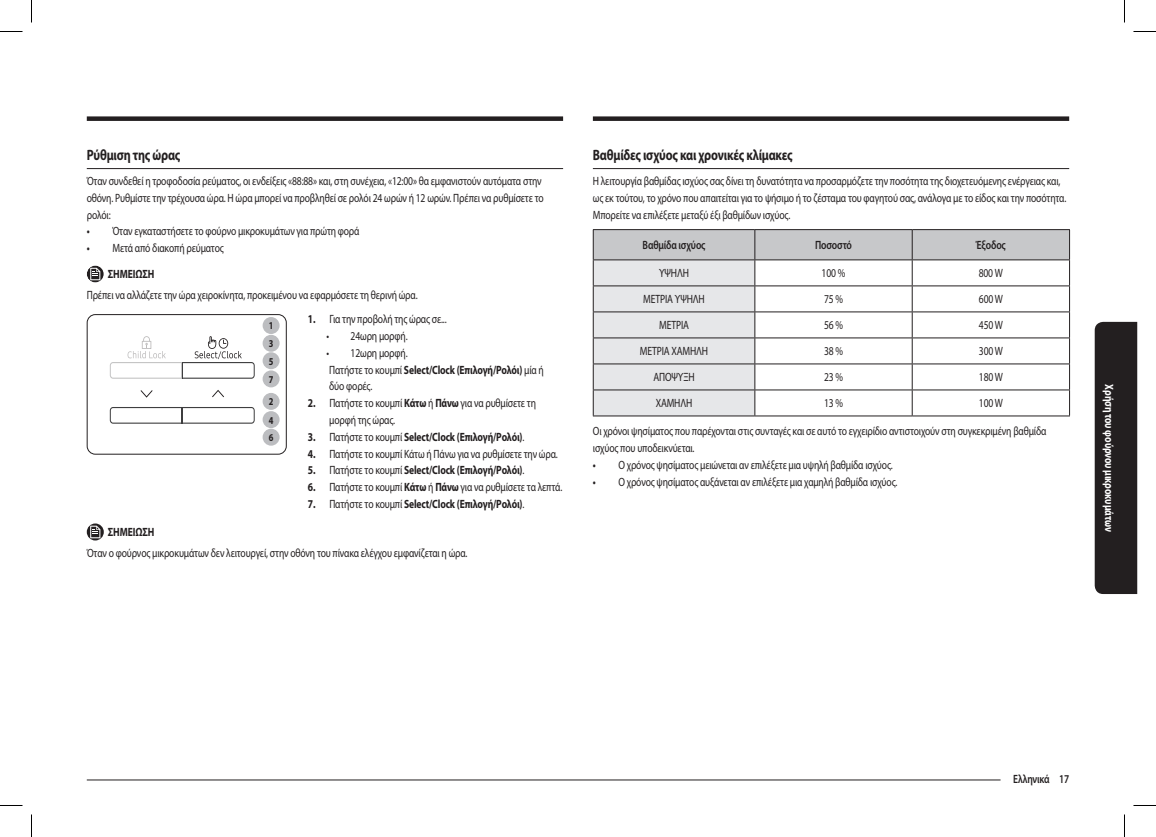
<style>
.page{position:relative;width:1156px;height:837px;background:#fff}
.page>*{position:absolute;margin:0;border:0;box-sizing:border-box;transform-origin:0 0}
.t1{font:700 15px "Myriad Pro";letter-spacing:-.015em;color:#231f20;scale:.8 1}
.P_Underlist{font:12px/16.8px "Myriad Pro";letter-spacing:-.015em;color:#231f20;scale:.8 1}
.Note{font:700 12px "Myriad Pro";letter-spacing:-.015em;color:#231f20;scale:.8 1}
.P_Center{font:12px "Myriad Pro";letter-spacing:-.015em;color:#231f20;scale:.8 1}
.P_Center-2{font:600 12px "Myriad Pro";letter-spacing:-.015em;color:#231f20;scale:.8 1}
.t2{font:700 12px "Myriad Pro";letter-spacing:-.015em;color:#fff;scale:.8 1}
.D_Description{font:700 12px "Myriad Pro";letter-spacing:-.015em;color:#231f20;scale:.8 1}
.P_Center-3{font:700 10.5px "Myriad Pro";color:#231f20;scale:.8 1}
.s1{font-weight:600}
.s2{font-weight:700}
.s3{font-weight:400}
</style>
<div class="page">
<hr style="left:87px;top:779px;width:935px;height:1px;background:#231f20">
<div style="left:1000px;top:770px;width:69px;height:15px;background:#fff"></div>
<div style="left:1094px;top:322px;width:43px;height:272px;background:#231f20"></div>
<div style="left:87px;top:116px;width:476px;height:5px;background:#231f20"></div>
<div style="left:593px;top:116px;width:476px;height:5px;background:#231f20"></div>
<hr style="left:87px;top:168px;width:476px;height:1px;background:#231f20">
<svg style="left:87px;top:265px;width:17px;height:17px"></svg>
<svg style="left:90px;top:268px;width:10px;height:12px"></svg>
<svg style="left:87px;top:316px;width:198px;height:138px"></svg>
<div style="left:87px;top:314px;width:200px;height:140px;border:1px solid #231f20;border-radius:8px"></div>
<div style="left:263px;top:352px;width:17px;height:17px;background:#bcbdc0;border-radius:50%"></div>
<div style="left:263px;top:317px;width:17px;height:17px;background:#bcbdc0;border-radius:50%"></div>
<div style="left:263px;top:335px;width:17px;height:17px;background:#bcbdc0;border-radius:50%"></div>
<div style="left:263px;top:411px;width:17px;height:17px;background:#bcbdc0;border-radius:50%"></div>
<div style="left:263px;top:393px;width:17px;height:17px;background:#bcbdc0;border-radius:50%"></div>
<svg style="left:87px;top:523px;width:17px;height:17px"></svg>
<svg style="left:90px;top:526px;width:10px;height:12px"></svg>
<hr style="left:593px;top:168px;width:476px;height:1px;background:#231f20">
<hr style="left:593px;top:229px;width:162px;height:1px;background:#231f20">
<hr style="left:755px;top:229px;width:157px;height:1px;background:#231f20">
<hr style="left:912px;top:229px;width:158px;height:1px;background:#231f20">
<svg style="left:593px;top:230px;width:477px;height:186px"></svg>
<hr style="left:593px;top:416px;width:162px;height:1px;background:#231f20">
<hr style="left:755px;top:416px;width:157px;height:1px;background:#231f20">
<hr style="left:912px;top:416px;width:158px;height:1px;background:#231f20">
<div style="left:103px;top:329px;width:79px;height:59px;background:#fff"></div>
<div style="left:263px;top:370px;width:17px;height:17px;background:#bcbdc0;border-radius:50%"></div>
<div style="left:263px;top:429px;width:17px;height:17px;background:#bcbdc0;border-radius:50%"></div>
<svg style="left:0;top:31px;width:22px;height:1px"></svg>
<svg style="left:1133px;top:31px;width:23px;height:1px"></svg>
<svg style="left:0;top:805px;width:22px;height:1px"></svg>
<svg style="left:1133px;top:805px;width:23px;height:1px"></svg>
<svg style="left:31px;top:0;width:1px;height:23px"></svg>
<svg style="left:31px;top:814px;width:1px;height:23px"></svg>
<svg style="left:1124px;top:0;width:1px;height:23px"></svg>
<svg style="left:1124px;top:814px;width:1px;height:23px"></svg>
<h2 class="t1" style="left:87px;top:145px;width:119px">Ρύθμιση της ώρας</h2>
<p class="P_Underlist" style="left:87px;top:172px;width:573px">Όταν συνδεθεί η τροφοδοσία ρεύματος, οι ενδείξεις «88:88» και, στη συνέχεια, «12:00» θα εμφανιστούν αυτόματα στην οθόνη. Ρυθμίστε την τρέχουσα ώρα. Η ώρα μπορεί να προβληθεί σε ρολόι 24 ωρών ή 12 ωρών. Πρέπει να ρυθμίσετε το ρολόι:</p>
<p class="P_Underlist" style="left:87px;top:223px;width:342px"><span class="s1">•</span> Όταν εγκαταστήσετε το φούρνο μικροκυμάτων για πρώτη φορά</p>
<p class="P_Underlist" style="left:87px;top:240px;width:173px"><span class="s1">•</span> Μετά από διακοπή ρεύματος</p>
<p class="D_Description" style="left:108px;top:266px;width:60px">ΣΗΜΕΙΩΣΗ</p>
<p class="P_Underlist" style="left:87px;top:287px;width:415px">Πρέπει να αλλάζετε την ώρα χειροκίνητα, προκειμένου να εφαρμόσετε τη θερινή ώρα.</p>
<p class="P_Center-3" style="left:269px;top:319px;width:7px">1</p>
<p class="P_Center-3" style="left:269px;top:337px;width:7px">3</p>
<p class="P_Center-3" style="left:269px;top:354px;width:7px">5</p>
<p class="P_Center-3" style="left:269px;top:372px;width:7px">7</p>
<p class="P_Center-3" style="left:269px;top:395px;width:7px">2</p>
<p class="P_Center-3" style="left:269px;top:413px;width:7px">4</p>
<p class="P_Center-3" style="left:269px;top:431px;width:7px">6</p>
<p class="P_Underlist" style="left:308px;top:311px;width:175px"><span class="s2">1.</span> Για την προβολή της ώρας σε...</p>
<p class="P_Underlist" style="left:327px;top:327px;width:103px">• 24ωρη μορφή.</p>
<p class="P_Underlist" style="left:327px;top:344px;width:103px">• 12ωρη μορφή.</p>
<p class="P_Underlist" style="left:329px;top:361px;width:270px">Πατήστε το κουμπί <span class="s2">Select/Clock (Επιλογή/Ρολόι)</span> μία ή δύο φορές.</p>
<p class="P_Underlist" style="left:329px;top:395px;width:260px;text-indent:-21px"><span class="s2">2.</span> Πατήστε το κουμπί <span class="s2">Κάτω</span> ή <span class="s2">Πάνω</span> για να ρυθμίσετε τη μορφή της ώρας.</p>
<p class="Note" style="left:308px;top:429px;width:272px">3. <span class="s3">Πατήστε το κουμπί</span> Select/Clock (Επιλογή/Ρολόι)<span class="s3">.</span></p>
<p class="P_Underlist" style="left:308px;top:445px;width:314px"><span class="s2">4.</span> Πατήστε το κουμπί Κάτω ή Πάνω για να ρυθμίσετε την ώρα.</p>
<p class="Note" style="left:308px;top:463px;width:272px">5. <span class="s3">Πατήστε το κουμπί</span> Select/Clock (Επιλογή/Ρολόι)<span class="s3">.</span></p>
<p class="P_Underlist" style="left:308px;top:479px;width:320px"><span class="s2">6.</span> Πατήστε το κουμπί <span class="s2">Κάτω</span> ή <span class="s2">Πάνω</span> για να ρυθμίσετε τα λεπτά.</p>
<p class="Note" style="left:308px;top:496px;width:272px">7. <span class="s3">Πατήστε το κουμπί</span> Select/Clock (Επιλογή/Ρολόι)<span class="s3">.</span></p>
<p class="Note" style="left:108px;top:524px;width:60px">ΣΗΜΕΙΩΣΗ</p>
<p class="P_Underlist" style="left:87px;top:545px;width:477px">Όταν ο φούρνος μικροκυμάτων δεν λειτουργεί, στην οθόνη του πίνακα ελέγχου εμφανίζεται η ώρα.</p>
<h2 class="t1" style="left:593px;top:145px;width:251px">Βαθμίδες ισχύος και χρονικές κλίμακες</h2>
<p class="P_Underlist" style="left:593px;top:172px;width:593px">Η λειτουργία βαθμίδας ισχύος σας δίνει τη δυνατότητα να προσαρμόζετε την ποσότητα της διοχετευόμενης ενέργειας και, ως εκ τούτου, το χρόνο που απαιτείται για το ψήσιμο ή το ζέσταμα του φαγητού σας, ανάλογα με το είδος και την ποσότητα.<br>Μπορείτε να επιλέξετε μεταξύ έξι βαθμίδων ισχύος.</p>
<p class="P_Center-2" style="left:642px;top:238px;width:80px">Βαθμίδα ισχύος</p>
<p class="P_Center-2" style="left:815px;top:238px;width:48px">Ποσοστό</p>
<p class="P_Center-2" style="left:976px;top:238px;width:39px">Έξοδος</p>
<p class="P_Center" style="left:659px;top:266px;width:39px">ΥΨΗΛΗ</p>
<p class="P_Center" style="left:821px;top:266px;width:31px">100 %</p>
<p class="P_Center" style="left:979px;top:266px;width:32px">800 W</p>
<p class="P_Center" style="left:643px;top:292px;width:79px">ΜΕΤΡΙΑ ΥΨΗΛΗ</p>
<p class="P_Center" style="left:824px;top:292px;width:25px">75 %</p>
<p class="P_Center" style="left:979px;top:292px;width:32px">600 W</p>
<p class="P_Center" style="left:659px;top:318px;width:39px">ΜΕΤΡΙΑ</p>
<p class="P_Center" style="left:824px;top:318px;width:25px">56 %</p>
<p class="P_Center" style="left:979px;top:318px;width:32px">450 W</p>
<p class="P_Center" style="left:640px;top:344px;width:87px">ΜΕΤΡΙΑ ΧΑΜΗΛΗ</p>
<p class="P_Center" style="left:824px;top:344px;width:25px">38 %</p>
<p class="P_Center" style="left:979px;top:344px;width:32px">300 W</p>
<p class="P_Center" style="left:653px;top:370px;width:53px">ΑΠΟΨΥΞΗ</p>
<p class="P_Center" style="left:824px;top:370px;width:25px">23 %</p>
<p class="P_Center" style="left:979px;top:370px;width:32px">180 W</p>
<p class="P_Center" style="left:656px;top:396px;width:47px">ΧΑΜΗΛΗ</p>
<p class="P_Center" style="left:824px;top:396px;width:25px">13 %</p>
<p class="P_Center" style="left:979px;top:396px;width:32px">100 W</p>
<p class="P_Underlist" style="left:593px;top:423px;width:568px">Οι χρόνοι ψησίματος που παρέχονται στις συνταγές και σε αυτό το εγχειρίδιο αντιστοιχούν στη συγκεκριμένη βαθμίδα ισχύος που υποδεικνύεται.</p>
<p class="P_Underlist" style="left:593px;top:456px;width:376px"><span class="s1">•</span> Ο χρόνος ψησίματος μειώνεται αν επιλέξετε μια υψηλή βαθμίδα ισχύος.</p>
<p class="P_Underlist" style="left:593px;top:473px;width:382px"><span class="s1">•</span> Ο χρόνος ψησίματος αυξάνεται αν επιλέξετε μια χαμηλή βαθμίδα ισχύος.</p>
<p class="t2" style="left:1117px;top:384px;width:186px;rotate:90deg">Χρήση του φούρνου μικροκυμάτων</p>
<p class="P_Center-2" style="left:1013px;top:771px;width:71px">Ελληνικά 17</p>
</div>
